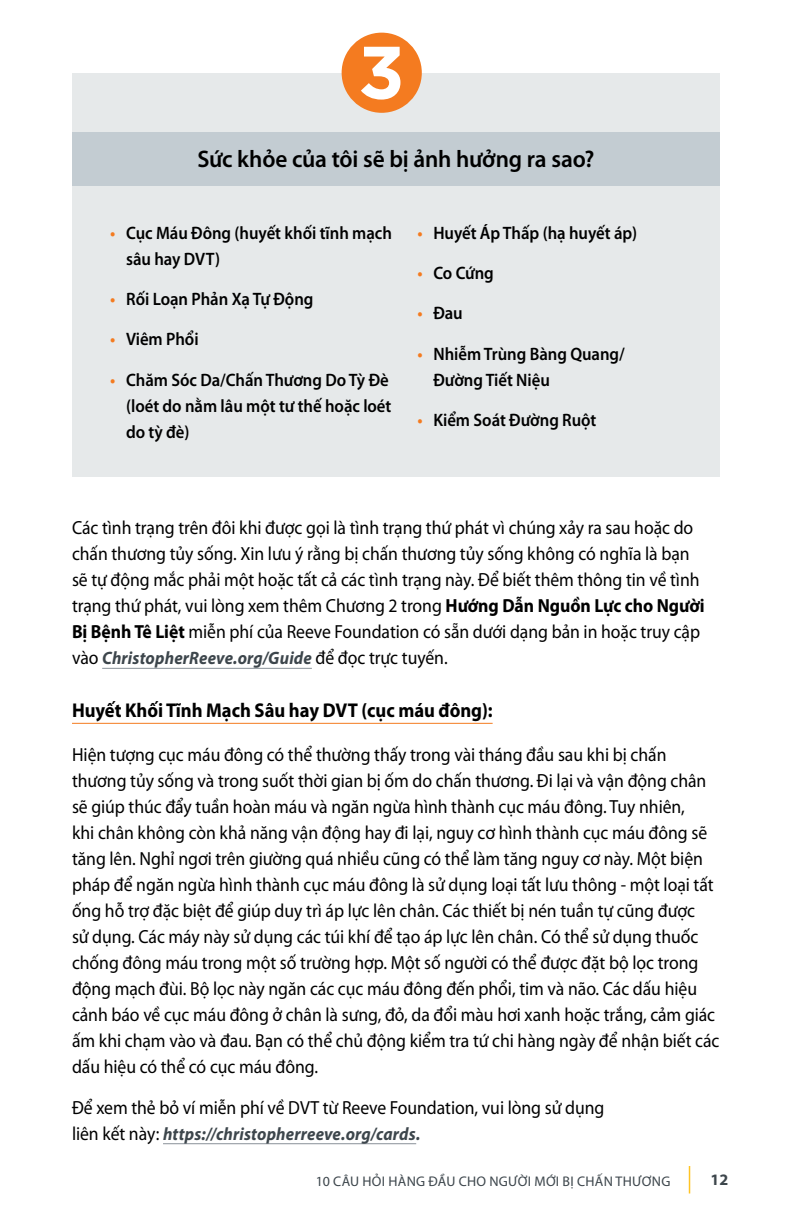
<style>
.page{position:relative;width:792px;height:1224px;background:#fff}
.page>*{position:absolute;margin:0;border:0;box-sizing:border-box;transform-origin:0 0}
.t1{font:700 74.2px "Gotham";color:#fff}
.t2{font:600 24px "Myriad Pro";letter-spacing:-.01em;color:#000}
.t3{font:700 20px "Myriad Pro";letter-spacing:-.005em;color:#000;scale:.93 1}
.t4{font:19px/26px "Myriad Pro";letter-spacing:-.005em;color:#000;scale:.93 1}
.t5{font:600 18px/26px "Myriad Pro";letter-spacing:-.005em;color:#000;scale:.93 1}
.t6{font:italic 700 18px "Myriad Pro";letter-spacing:.01em;color:#3d464c;scale:.93 1}
.t7{font:700 16px "Myriad Pro";color:#3d464c}
.t8{font:14px "Myriad Pro";letter-spacing:.02em;color:#3d464c}
.s1{color:#f47b20}
.s2{font-weight:700}
.s3{font-weight:400;font-style:normal;font-size:19px;color:#000}
</style>
<div class="page">
<svg style="left:689px;top:1166px;width:1px;height:28px"></svg>
<div style="left:72px;top:73px;width:648px;height:404px;background:#e6e9ea"></div>
<div style="left:72px;top:132px;width:648px;height:53px;background:#c3ccd2"></div>
<div style="left:342px;top:33px;width:80px;height:80px;background:#f47b20;border-radius:50%"></div>
<hr style="left:102px;top:668px;width:210px;height:1px;background:#899198">
<hr style="left:72px;top:723px;width:421px;height:1px;background:#f47b20">
<hr style="left:163px;top:1143px;width:253px;height:1px;background:#899198">
<h1 class="t1" style="left:358px;top:23px;width:48px">3</h1>
<p class="t2" style="left:197px;top:144px;width:399px">Sức khỏe của tôi sẽ bị ảnh hưởng ra sao?</p>
<p class="t5" style="left:126px;top:219px;width:287px;text-indent:-16px"><span class="s1">•</span> Cục Máu Đông (huyết khối tĩnh mạch sâu hay DVT)</p>
<p class="t5" style="left:110px;top:286px;width:220px"><span class="s1">•</span> Rối Loạn Phản Xạ Tự Động</p>
<p class="t5" style="left:110px;top:326px;width:97px"><span class="s1">•</span> Viêm Phổi</p>
<p class="t5" style="left:126px;top:366px;width:287px;text-indent:-16px"><span class="s1">•</span> Chăm Sóc Da/Chấn Thương Do Tỳ Đè (loét do nằm lâu một tư thế hoặc loét do tỳ đè)</p>
<p class="t5" style="left:417px;top:219px;width:238px"><span class="s1">•</span> Huyết Áp Thấp (hạ huyết áp)</p>
<p class="t5" style="left:417px;top:260px;width:84px"><span class="s1">•</span> Co Cứng</p>
<p class="t5" style="left:417px;top:300px;width:50px"><span class="s1">•</span> Đau</p>
<p class="t5" style="left:433px;top:340px;width:207px;text-indent:-16px"><span class="s1">•</span> Nhiễm Trùng Bàng Quang/<br>Đường Tiết Niệu</p>
<p class="t5" style="left:417px;top:407px;width:194px"><span class="s1">•</span> Kiểm Soát Đường Ruột</p>
<p class="t4" style="left:72px;top:515px;width:682px">Các tình trạng trên đôi khi được gọi là tình trạng thứ phát vì chúng xảy ra sau hoặc do chấn thương tủy sống. Xin lưu ý rằng bị chấn thương tủy sống không có nghĩa là bạn sẽ tự động mắc phải một hoặc tất cả các tình trạng này. Để biết thêm thông tin về tình trạng thứ phát, vui lòng xem thêm Chương 2 trong <span class="s2">Hướng Dẫn Nguồn Lực cho Người Bị Bệnh Tê Liệt</span> miễn phí của Reeve Foundation có sẵn dưới dạng bản in hoặc truy cập</p>
<p class="t6" style="left:72px;top:647px;width:405px"><span class="s3">vào</span> ChristopherReeve.org/Guide <span class="s3">để đọc trực tuyến.</span></p>
<p class="t3" style="left:72px;top:698px;width:454px">Huyết Khối Tĩnh Mạch Sâu hay DVT (cục máu đông):</p>
<p class="t4" style="left:72px;top:742px;width:698px">Hiện tượng cục máu đông có thể thường thấy trong vài tháng đầu sau khi bị chấn thương tủy sống và trong suốt thời gian bị ốm do chấn thương. Đi lại và vận động chân sẽ giúp thúc đẩy tuần hoàn máu và ngăn ngừa hình thành cục máu đông. Tuy nhiên,<br>khi chân không còn khả năng vận động hay đi lại, nguy cơ hình thành cục máu đông sẽ tăng lên. Nghỉ ngơi trên giường quá nhiều cũng có thể làm tăng nguy cơ này. Một biện pháp để ngăn ngừa hình thành cục máu đông là sử dụng loại tất lưu thông - một loại tất ống hỗ trợ đặc biệt để giúp duy trì áp lực lên chân. Các thiết bị nén tuần tự cũng được<br>sử dụng. Các máy này sử dụng các túi khí để tạo áp lực lên chân. Có thể sử dụng thuốc chống đông máu trong một số trường hợp. Một số người có thể được đặt bộ lọc trong động mạch đùi. Bộ lọc này ngăn các cục máu đông đến phổi, tim và não. Các dấu hiệu cảnh báo về cục máu đông ở chân là sưng, đỏ, da đổi màu hơi xanh hoặc trắng, cảm giác ấm khi chạm vào và đau. Bạn có thể chủ động kiểm tra tứ chi hàng ngày để nhận biết các dấu hiệu có thể có cục máu đông.</p>
<p class="t4" style="left:72px;top:1094px;width:574px">Để xem thẻ bỏ ví miễn phí về DVT từ Reeve Foundation, vui lòng sử dụng</p>
<p class="t6" style="left:72px;top:1122px;width:376px"><span class="s3">liên kết này:</span> https://christopherreeve.org/cards.</p>
<p class="t8" style="left:316px;top:1172px;width:356px">10 CÂU HỎI HÀNG ĐẦU CHO NGƯỜI MỚI BỊ CHẤN THƯƠNG</p>
<p class="t7" style="left:710px;top:1170px;width:19px">12</p>
</div>
